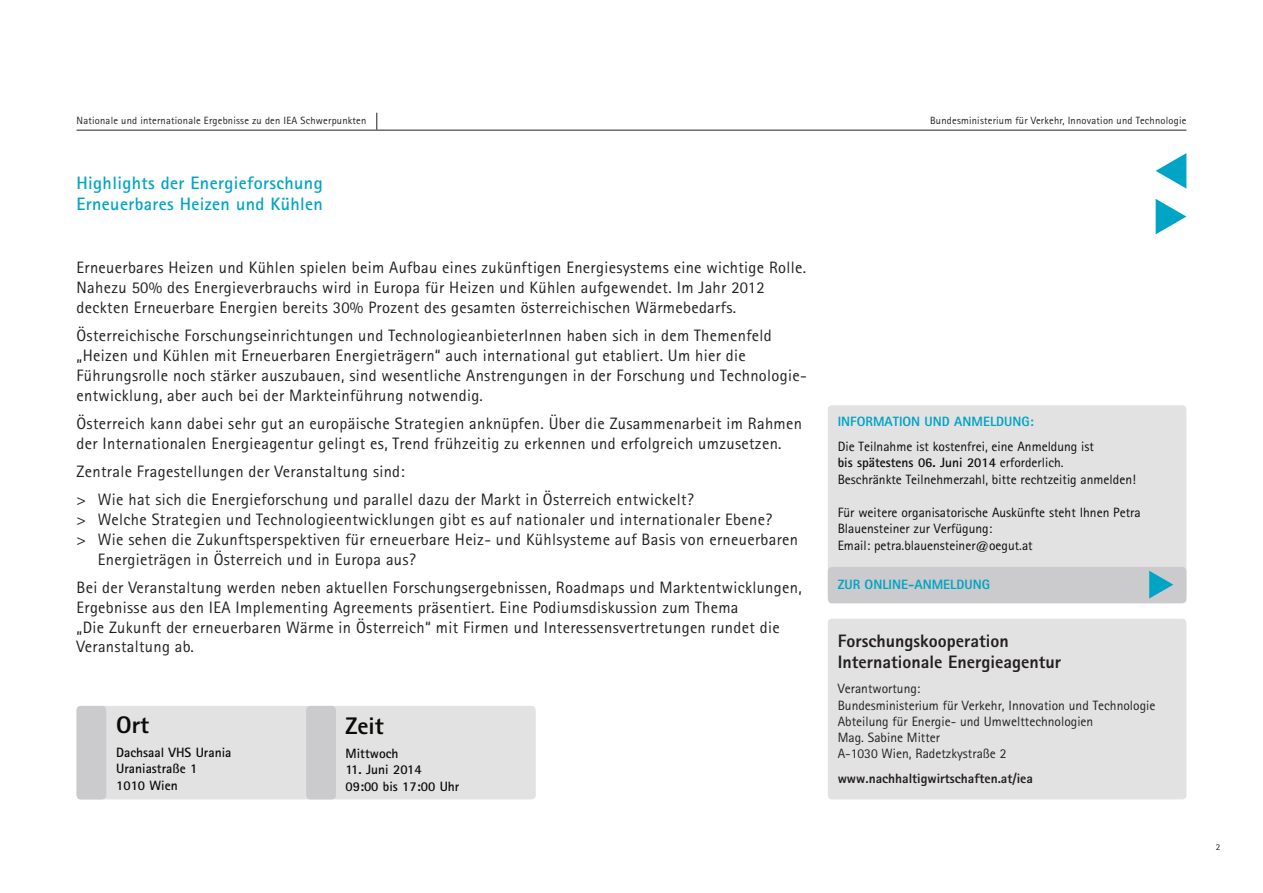
<style>
.page{position:relative;width:1263px;height:893px;background:#fff}
.page>*{position:absolute;margin:0;border:0;box-sizing:border-box;transform-origin:0 0}
.t1{font:800 24px "Rotis Sans Serif";color:#0b0a08}
.t2{font:700 18px/21.6px "Rotis Sans Serif";letter-spacing:.02em;color:#00a4c4}
.t3{font:800 18px/21.6px "Rotis Sans Serif";color:#231f20}
.t4{font:16.5px/19.8px "Rotis Sans Serif";letter-spacing:.02em;color:#231f20}
.t5{font:13.5px/16.5px "Rotis Sans Serif";color:#0b0a08}
.t6{font:13.5px/16.2px "Rotis Sans Serif";color:#231f20}
.t7{font:700 13.5px/16.5px "Rotis Sans Serif";color:#0b0a08}
.t8{font:800 13.5px "Rotis Sans Serif";color:#00a4c4}
.t9{font:800 13.5px "Rotis Sans Serif";color:#231f20}
.t10{font:10.5px "Rotis Sans Serif";letter-spacing:.02em;color:#231f20}
.t11{font:9px "Rotis Sans Serif";color:#231f20}
.s1{font-weight:700}
</style>
<div class="page">
<hr style="left:77px;top:130px;width:1109px;height:1px;background:#231f20">
<svg style="left:376px;top:113px;width:1px;height:17px"></svg>
<div style="left:77px;top:706px;width:459px;height:93px;background:#e3e2e3;border-radius:4px"></div>
<div style="left:77px;top:706px;width:29px;height:93px;background:#cbcacc;border-radius:4px"></div>
<div style="left:306px;top:706px;width:30px;height:93px;background:#cbcacc;border-radius:4px"></div>
<div style="left:828px;top:619px;width:358px;height:180px;background:#e3e2e3;border-radius:4px"></div>
<div style="left:828px;top:405px;width:358px;height:196px;background:#e3e2e3;border-radius:4px"></div>
<div style="left:828px;top:567px;width:358px;height:36px;background:#cbcacc;border-radius:4px"></div>
<svg style="left:1156px;top:199px;width:30px;height:35px"></svg>
<svg style="left:1156px;top:153px;width:30px;height:36px"></svg>
<svg style="left:1149px;top:570px;width:25px;height:29px"></svg>
<p class="t10" style="left:77px;top:115px;width:291px">Nationale und internationale Ergebnisse zu den IEA Schwerpunkten</p>
<p class="t10" style="left:930px;top:115px;width:258px">Bundesministerium für Verkehr, Innovation und Technologie</p>
<p class="t2" style="left:77px;top:171px;width:248px">Highlights der Energieforschung<br>Erneuerbares Heizen und Kühlen</p>
<p class="t4" style="left:77px;top:258px;width:731px">Erneuerbares Heizen und Kühlen spielen beim Aufbau eines zukünftigen Energiesystems eine wichtige Rolle.<br>Nahezu 50% des Energieverbrauchs wird in Europa für Heizen und Kühlen aufgewendet. Im Jahr 2012 deckten Erneuerbare Energien bereits 30% Prozent des gesamten österreichischen Wärmebedarfs.</p>
<p class="t4" style="left:77px;top:326px;width:732px">Österreichische Forschungseinrichtungen und TechnologieanbieterInnen haben sich in dem Themenfeld „Heizen und Kühlen mit Erneuerbaren Energieträgern“ auch international gut etabliert. Um hier die Führungsrolle noch stärker auszubauen, sind wesentliche Anstrengungen in der Forschung und Technologie&shy;entwicklung, aber auch bei der Markteinführung notwendig.</p>
<p class="t4" style="left:77px;top:413px;width:727px">Österreich kann dabei sehr gut an europäische Strategien anknüpfen. Über die Zusammenarbeit im Rahmen der Internationalen Energieagentur gelingt es, Trend frühzeitig zu erkennen und erfolgreich umzusetzen.</p>
<p class="t4" style="left:77px;top:457px;width:619px;line-height:28.3px">Zentrale Fragestellungen der Veranstaltung sind:<br>&gt; Wie hat sich die Energieforschung und parallel dazu der Markt in Österreich entwickelt?</p>
<p class="t4" style="left:77px;top:509px;width:697px">&gt; Welche Strategien und Technologieentwicklungen gibt es auf nationaler und internationaler Ebene?</p>
<p class="t4" style="left:77px;top:529px;width:723px">&gt; Wie sehen die Zukunftsperspektiven für erneuerbare Heiz- und Kühlsysteme auf Basis von erneuerbaren</p>
<p class="t4" style="left:98px;top:549px;width:319px">Energieträgen in Österreich und in Europa aus?</p>
<p class="t4" style="left:77px;top:577px;width:727px">Bei der Veranstaltung werden neben aktuellen Forschungsergebnissen, Roadmaps und Marktentwicklungen, Ergebnisse aus den IEA Implementing Agreements präsentiert. Eine Podiumsdiskussion zum Thema<br>„Die Zukunft der erneuerbaren Wärme in Österreich“ mit Firmen und Interessensvertretungen rundet die Veranstaltung ab.</p>
<h1 class="t1" style="left:116px;top:709px;width:34px">Ort</h1>
<p class="t7" style="left:116px;top:744px;width:117px">Dachsaal VHS Urania<br>Uraniastraße 1<br>1010 Wien</p>
<h1 class="t1" style="left:345px;top:710px;width:40px">Zeit</h1>
<p class="t7" style="left:345px;top:745px;width:55px">Mittwoch</p>
<p class="t7" style="left:345px;top:761px;width:115px">11. Juni 2014<br>09:00 bis 17:00 Uhr</p>
<p class="t8" style="left:838px;top:412px;width:198px">INFORMATION UND ANMELDUNG:</p>
<p class="t5" style="left:838px;top:438px;width:300px">Die Teilnahme ist kostenfrei, eine Anmeldung ist<br><span class="s1">bis spätestens 06. Juni 2014</span> erforderlich.<br>Beschränkte Teilnehmerzahl, bitte rechtzeitig anmelden!</p>
<p class="t5" style="left:838px;top:504px;width:304px">Für weitere organisatorische Auskünfte steht Ihnen Petra<br>Blauensteiner zur Verfügung:<br>Email: petra.blauensteiner@oegut.at</p>
<p class="t8" style="left:838px;top:576px;width:154px">ZUR ONLINE-ANMELDUNG</p>
<p class="t3" style="left:838px;top:629px;width:225px">Forschungskooperation<br>Internationale Energieagentur</p>
<p class="t6" style="left:838px;top:681px;width:319px">Verantwortung:<br>Bundesministerium für Verkehr, Innovation und Technologie Abteilung für Energie- und Umwelttechnologien<br>Mag. Sabine Mitter<br>A-1030 Wien, Radetzkystraße 2</p>
<p class="t9" style="left:838px;top:770px;width:197px">www.nachhaltigwirtschaften.at/iea</p>
<p class="t11" style="left:1216px;top:842px;width:6px">2</p>
</div>
